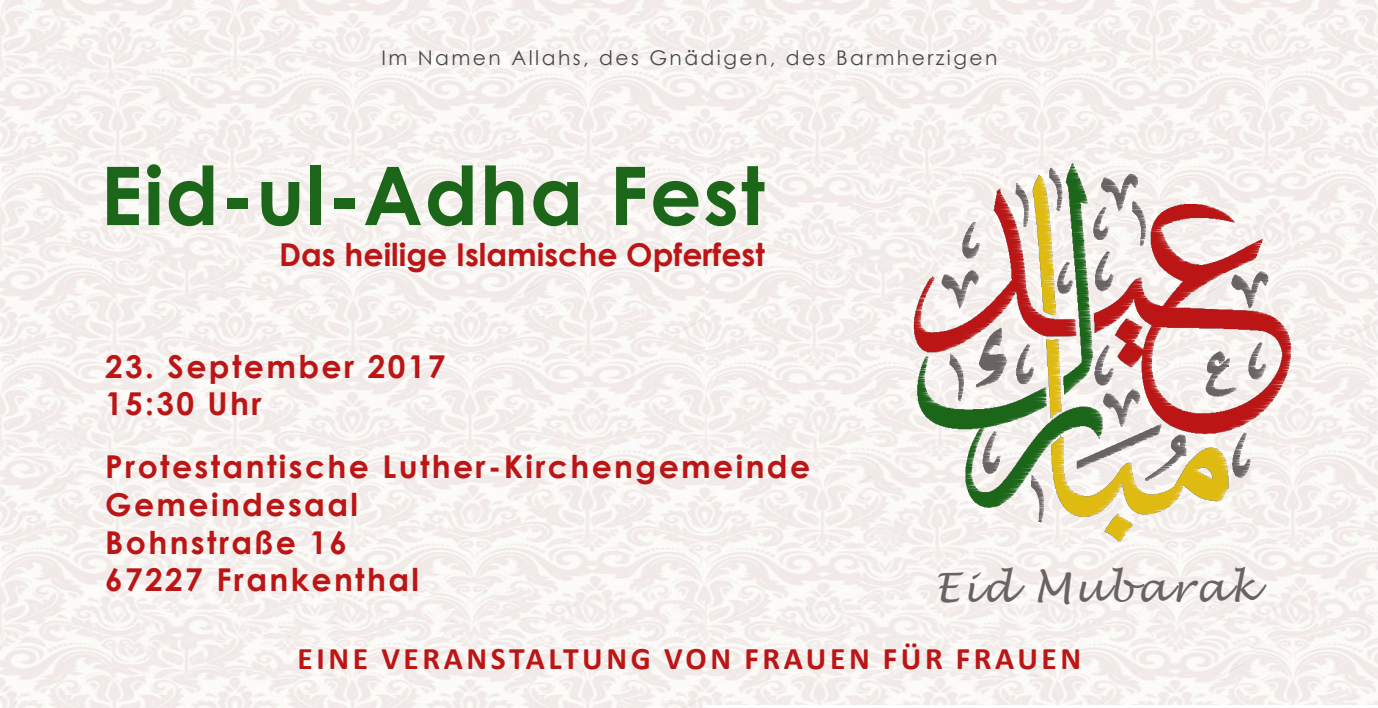
<style>
.page{position:relative;width:1378px;height:708px;background:#fff}
.page>*{position:absolute;margin:0;border:0;box-sizing:border-box;transform-origin:0 0}
.t1{font:700 81px "Century Gothic";letter-spacing:.02em;color:#1c661a}
.t2{font:italic 40.5px "Lucida Handwriting";letter-spacing:.06em;color:#6a6363}
.t3{font:700 31.5px "Century Gothic";letter-spacing:.075em;color:#bb1515}
.t4{font:700 31.5px "Calibri";letter-spacing:.115em;color:#bb1515}
.t5{font:700 31.5px "Century Gothic";color:#bb1515}
.t6{font:20.25px "Century Gothic";letter-spacing:.12em;color:#494949}
</style>
<div class="page">
<img style="left:858px;top:110px;width:488px;height:435px">
<p class="t6" style="left:381px;top:46px;width:617px">Im Namen Allahs, des Gnädigen, des Barmherzigen</p>
<p class="t1" style="left:100px;top:145px;width:666px">Eid-ul-Adha Fest</p>
<p class="t5" style="left:279px;top:235px;width:487px">Das heilige Islamische Opferfest</p>
<p class="t3" style="left:105px;top:346px;width:342px">23. September 2017</p>
<p class="t3" style="left:105px;top:384px;width:158px">15:30 Uhr</p>
<p class="t3" style="left:105px;top:447px;width:706px">Protestantische Luther-Kirchengemeinde</p>
<p class="t3" style="left:105px;top:485px;width:254px">Gemeindesaal</p>
<p class="t3" style="left:105px;top:522px;width:243px">Bohnstraße 16</p>
<p class="t3" style="left:105px;top:560px;width:315px">67227 Frankenthal</p>
<p class="t2" style="left:934px;top:563px;width:323px">Eid Mubarak</p>
<p class="t4" style="left:297px;top:638px;width:785px">EINE VERANSTALTUNG VON FRAUEN FÜR FRAUEN</p>
</div>
